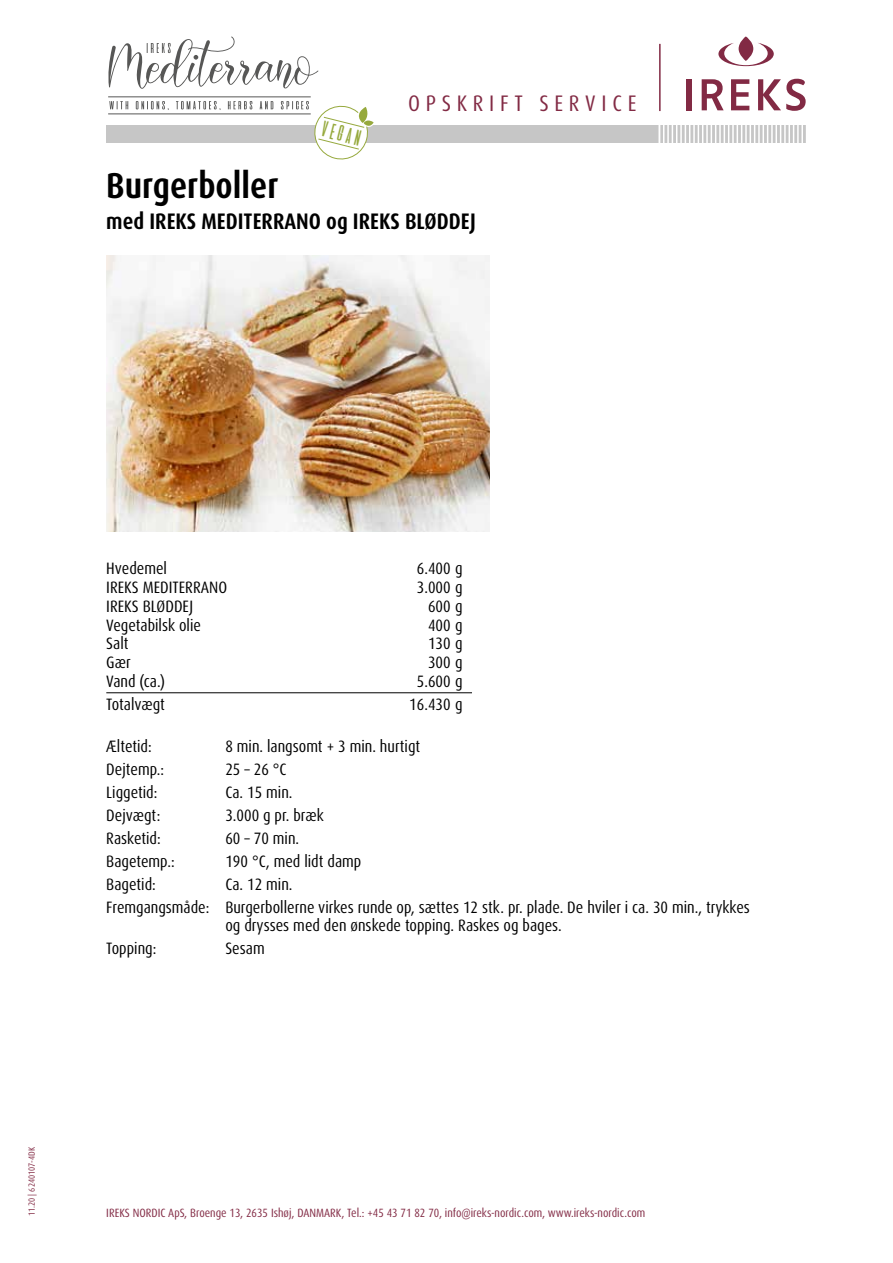
<style>
.page{position:relative;width:893px;height:1263px;background:#fff}
.page>*{position:absolute;margin:0;border:0;box-sizing:border-box;transform-origin:0 0}
.t1{font:700 condensed 36px "Dax Pro";color:#000}
.t2{font:700 condensed 22.5px "Dax Pro";color:#000}
.t3{font:condensed 22.5px "Dax Pro";letter-spacing:.255em;color:#822a44}
.t4{font:22.05px "aliensandcows";color:#96a93d}
.t5{font:condensed 16.5px/23px "Dax Pro";color:#000}
.t6{font:condensed 12px "Dax Pro";color:#822a44}
.t7{font:condensed 9px "Dax Pro";color:#822a44}
</style>
<div class="page">
<div style="left:106px;top:126px;width:700px;height:17px;background:#c6c6c6"></div>
<svg style="left:659px;top:126px;width:144px;height:17px"></svg>
<div style="left:687px;top:79px;width:5px;height:31px;background:#822a44"></div>
<svg style="left:702px;top:79px;width:22px;height:31px"></svg>
<svg style="left:731px;top:79px;width:18px;height:31px"></svg>
<svg style="left:758px;top:79px;width:48px;height:32px"></svg>
<svg style="left:718px;top:36px;width:56px;height:30px"></svg>
<hr style="left:659px;top:44px;width:2px;height:67px;background:#822a44">
<svg style="left:108px;top:36px;width:210px;height:53px"></svg>
<hr style="left:108px;top:96px;width:203px;height:1px;background:#575756">
<hr style="left:108px;top:114px;width:203px;height:1px;background:#575756">
<svg style="left:109px;top:101px;width:19px;height:8px"></svg>
<svg style="left:136px;top:101px;width:33px;height:9px"></svg>
<svg style="left:176px;top:101px;width:45px;height:9px"></svg>
<svg style="left:228px;top:101px;width:24px;height:8px"></svg>
<svg style="left:260px;top:101px;width:13px;height:8px"></svg>
<hr style="left:106px;top:692px;width:366px;height:1px;background:#000">
<img style="left:106px;top:255px;width:383px;height:276px">
<svg style="left:281px;top:101px;width:94px;height:59px"></svg>
<h3 class="t4" style="left:323px;top:117px;width:45px;rotate:14deg">VEGAN</h3>
<h2 class="t3" style="left:408px;top:89px;width:230px">OPSKRIFT SERVICE</h2>
<h1 class="t1" style="left:106px;top:163px;width:174px">Burgerboller</h1>
<h2 class="t2" style="left:106px;top:207px;width:371px">med IREKS MEDITERRANO og IREKS BLØDDEJ</h2>
<p class="t5" style="left:106px;top:557px;width:62px">Hvedemel</p>
<p class="t5" style="left:417px;top:557px;width:47px">6.400 g</p>
<p class="t5" style="left:106px;top:576px;width:122px">IREKS MEDITERRANO</p>
<p class="t5" style="left:417px;top:576px;width:47px">3.000 g</p>
<p class="t5" style="left:106px;top:595px;width:88px">IREKS BLØDDEJ</p>
<p class="t5" style="left:428px;top:595px;width:36px">600 g</p>
<p class="t5" style="left:106px;top:613px;width:96px">Vegetabilsk olie</p>
<p class="t5" style="left:428px;top:613px;width:36px">400 g</p>
<p class="t5" style="left:106px;top:632px;width:24px">Salt</p>
<p class="t5" style="left:428px;top:632px;width:36px">130 g</p>
<p class="t5" style="left:106px;top:651px;width:26px">Gær</p>
<p class="t5" style="left:428px;top:651px;width:36px">300 g</p>
<p class="t5" style="left:106px;top:670px;width:60px">Vand (ca.)</p>
<p class="t5" style="left:417px;top:670px;width:47px">5.600 g</p>
<p class="t5" style="left:106px;top:693px;width:60px">Totalvægt</p>
<p class="t5" style="left:409px;top:693px;width:55px">16.430 g</p>
<p class="t5" style="left:106px;top:734px;width:47px">Æltetid:</p>
<p class="t5" style="left:225px;top:734px;width:196px">8 min. langsomt + 3 min. hurtigt</p>
<p class="t5" style="left:106px;top:757px;width:59px">Dejtemp.:</p>
<p class="t5" style="left:225px;top:757px;width:63px">25 – 26 °C</p>
<p class="t5" style="left:106px;top:780px;width:53px">Liggetid:</p>
<p class="t5" style="left:225px;top:780px;width:69px">Ca. 15 min.</p>
<p class="t5" style="left:106px;top:803px;width:55px">Dejvægt:</p>
<p class="t5" style="left:225px;top:803px;width:100px">3.000 g pr. bræk</p>
<p class="t5" style="left:106px;top:826px;width:56px">Rasketid:</p>
<p class="t5" style="left:225px;top:826px;width:75px">60 – 70 min.</p>
<p class="t5" style="left:106px;top:849px;width:70px">Bagetemp.:</p>
<p class="t5" style="left:225px;top:849px;width:137px">190 °C, med lidt damp</p>
<p class="t5" style="left:106px;top:872px;width:51px">Bagetid:</p>
<p class="t5" style="left:106px;top:872px;width:645px;text-indent:119px">Ca. 12 min.<br>Fremgangsmåde: Burgerbollerne virkes runde op, sættes 12 stk. pr. plade. De hviler i ca. 30 min., trykkes</p>
<p class="t5" style="left:225px;top:914px;width:338px">og drysses med den ønskede topping. Raskes og bages.</p>
<p class="t5" style="left:106px;top:937px;width:52px">Topping:</p>
<p class="t5" style="left:225px;top:937px;width:41px">Sesam</p>
<p class="t7" style="left:26px;top:1216px;width:71px;rotate:-90deg">11.20 | 6240107-4DK</p>
<p class="t6" style="left:106px;top:1205px;width:541px">IREKS NORDIC ApS, Broenge 13, 2635 Ishøj, DANMARK, Tel.: +45 43 71 82 70, info@ireks-nordic.com, www.ireks-nordic.com</p>
</div>
